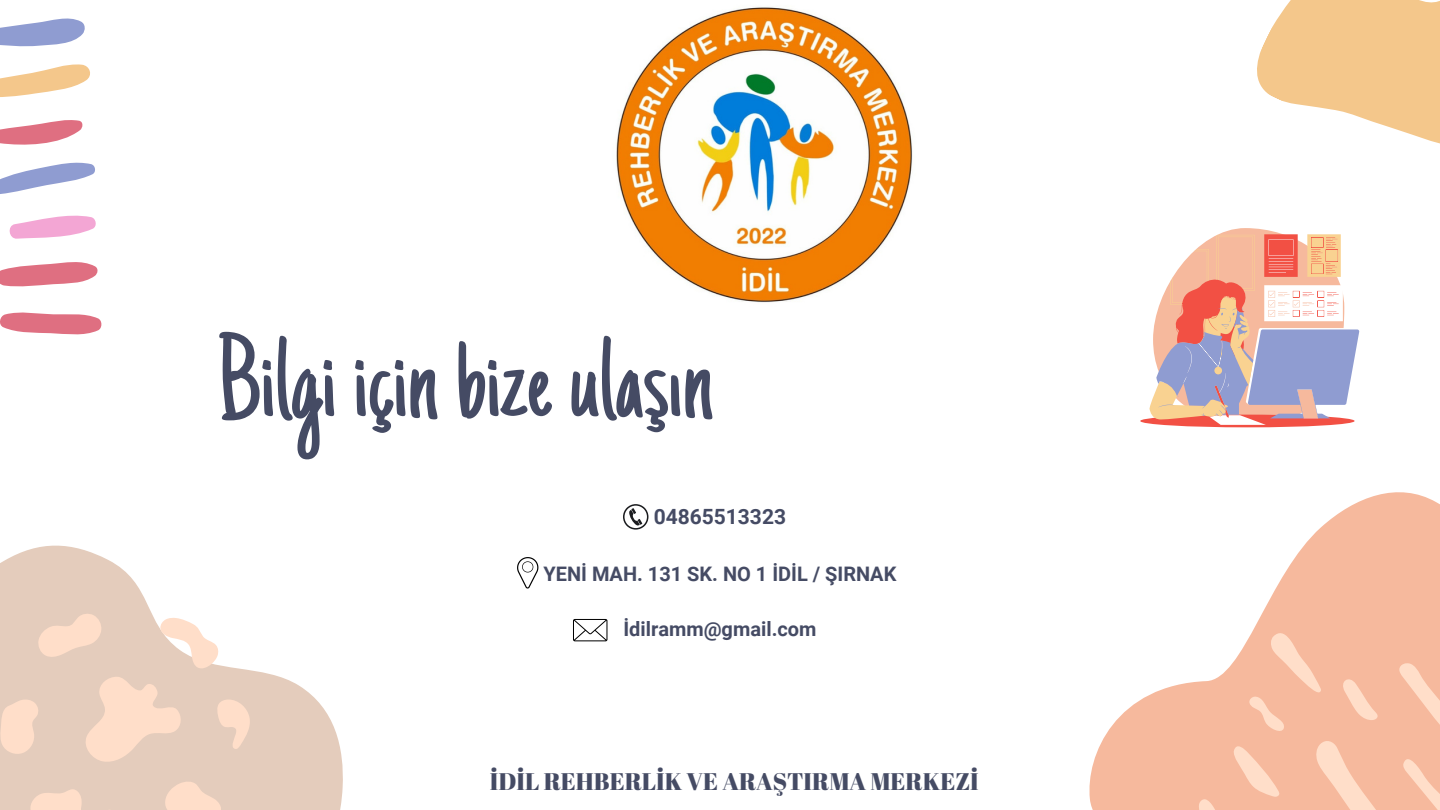
<style>
.page{position:relative;width:1440px;height:810px;background:#fff}
.page>*{position:absolute;margin:0;border:0;box-sizing:border-box;transform-origin:0 0}
.t1{font:117px "Just Another Hand";color:#454b64}
.t2{font:24px "Abril Fatface";color:#454b64}
.t3{font:700 21px "Roboto";color:#454b64}
.t4{font:700 20px "Roboto";color:#454b64}
</style>
<div class="page">
<svg style="left:1089px;top:427px;width:351px;height:383px"></svg>
<svg style="left:1199px;top:626px;width:241px;height:184px;background:#f7c1a7"></svg>
<svg style="left:0;top:545px;width:343px;height:265px;fill:#e4ccbc"></svg>
<svg style="left:82px;top:676px;width:101px;height:87px;background:#f2d5c2"></svg>
<svg style="left:37px;top:613px;width:65px;height:45px;background:#f3d6c3"></svg>
<svg style="left:160px;top:618px;width:59px;height:52px"></svg>
<svg style="left:0;top:699px;width:39px;height:57px;background:#f7d8c5"></svg>
<svg style="left:28px;top:786px;width:92px;height:24px;background:#eed2c0"></svg>
<svg style="left:164px;top:780px;width:59px;height:30px;background:#f4d7c4"></svg>
<svg style="left:216px;top:699px;width:35px;height:52px;background:#f2d5c2"></svg>
<svg style="left:623px;top:504px;width:25px;height:26px"></svg>
<svg style="left:517px;top:557px;width:21px;height:32px"></svg>
<svg style="left:573px;top:619px;width:34px;height:22px"></svg>
<img style="left:616px;top:7px;width:297px;height:296px">
<svg style="left:1140px;top:0;width:300px;height:427px"></svg>
<svg style="left:0;top:18px;width:85px;height:29px"></svg>
<svg style="left:0;top:64px;width:90px;height:33px"></svg>
<svg style="left:0;top:120px;width:83px;height:25px"></svg>
<svg style="left:0;top:162px;width:95px;height:32px"></svg>
<svg style="left:9px;top:215px;width:87px;height:24px"></svg>
<svg style="left:0;top:262px;width:98px;height:25px"></svg>
<svg style="left:0;top:312px;width:102px;height:23px"></svg>
<p class="t1" style="left:217px;top:334px;width:499px">Bilgi için bize ulaşın</p>
<p class="t3" style="left:654px;top:504px;width:134px">04865513323</p>
<p class="t4" style="left:544px;top:562px;width:354px">YENİ MAH. 131 SK. NO 1 İDİL / ŞIRNAK</p>
<p class="t4" style="left:623px;top:618px;width:195px">İdilramm@gmail.com</p>
<p class="t2" style="left:490px;top:764px;width:490px">İDİL REHBERLİK VE ARAŞTIRMA MERKEZİ</p>
</div>
